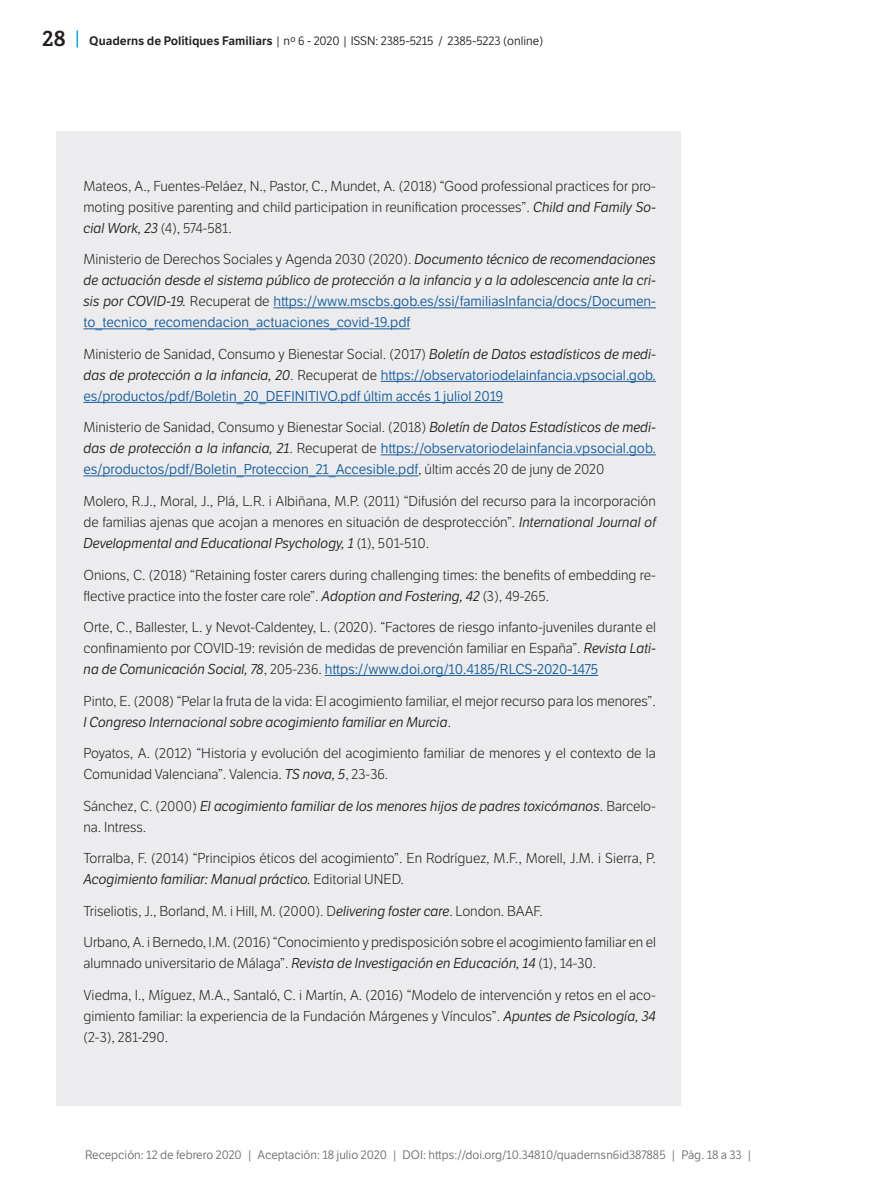
<style>
.page{position:relative;width:893px;height:1191px;background:#fff}
.page>*{position:absolute;margin:0;border:0;box-sizing:border-box;transform-origin:0 0}
.t1{font:13.95px/21px "LFT Etica Lt";color:#231f20}
.t2{font:13.95px/21px "LFT Etica Bk";color:#175d9e}
.t3{font:italic 13.95px "LFT Etica Bk";color:#231f20}
.t4{font:12px "LFT Etica Bk";color:#6c6d70}
.t5{font:12px "LFT Etica Bk";letter-spacing:-.01em;color:#231f20}
.s1{font-family:"LFT Etica Sheriff";font-weight:600;font-size:21px}
.s2{font-family:"LFT Etica SB"}
.s3{font-family:"LFT Etica Bk";font-style:italic}
.s4{font-style:italic;color:#231f20}
.s5{font-family:"LFT Etica Lt";color:#231f20}
.s6{font-family:"LFT Etica Lt";font-style:normal}
</style>
<div class="page">
<div style="left:56px;top:132px;width:624px;height:974px;background:#ececee"></div>
<hr style="left:273px;top:307px;width:383px;height:1px;background:#175d9e">
<hr style="left:83px;top:328px;width:327px;height:1px;background:#175d9e">
<hr style="left:381px;top:381px;width:275px;height:1px;background:#175d9e">
<hr style="left:83px;top:402px;width:420px;height:1px;background:#175d9e">
<hr style="left:381px;top:454px;width:275px;height:1px;background:#175d9e">
<hr style="left:83px;top:475px;width:335px;height:1px;background:#175d9e">
<hr style="left:325px;top:675px;width:273px;height:1px;background:#175d9e">
<svg style="left:77px;top:30px;width:1px;height:17px"></svg>
<p class="t5" style="left:43px;top:34px;width:502px"><span class="s1">28</span> <span class="s2">Quaderns de Polítiques Familiars</span> | nº 6 - 2020 | ISSN: 2385-5215 / 2385-5223 (online)</p>
<p class="t1" style="left:83px;top:176px;width:574px;text-align:justify">Mateos, A., Fuentes-Peláez, N., Pastor, C., Mundet, A. (2018) “Good professional practices for pro&shy;moting positive parenting and child participation in reunification processes”. <span class="s3">Child and Family So&shy;cial Work, 23</span> (4), 574-581.</p>
<p class="t1" style="left:83px;top:249px;width:574px">Ministerio de Derechos Sociales y Agenda 2030 (2020). <span class="s3">Documento técnico de recomendaciones</span></p>
<p class="t2" style="left:83px;top:270px;width:574px;text-align:justify"><span class="s4">de actuación desde el sistema público de protección a la infancia y a la adolescencia ante la cri&shy;sis por COVID-19.</span> <span class="s5">Recuperat de</span> https://www.mscbs.gob.es/ssi/familiasInfancia/docs/Documen&shy;to_tecnico_recomendacion_actuaciones_covid-19.pdf</p>
<p class="t1" style="left:83px;top:344px;width:574px">Ministerio de Sanidad, Consumo y Bienestar Social. (2017) <span class="s3">Boletín de Datos estadísticos de medi-</span></p>
<p class="t2" style="left:83px;top:365px;width:574px"><span class="s4">das de protección a la infancia, 20</span><span class="s5">. Recuperat de</span> https://observatoriodelainfancia.vpsocial.gob. es/productos/pdf/Boletin_20_DEFINITIVO.pdf últim accés 1 juliol 2019</p>
<p class="t1" style="left:83px;top:417px;width:574px">Ministerio de Sanidad, Consumo y Bienestar Social. (2018) <span class="s3">Boletín de Datos Estadísticos de medi-</span></p>
<p class="t2" style="left:83px;top:438px;width:574px"><span class="s4">das de protección a la infancia, 21</span><span class="s5">. Recuperat de</span> https://observatoriodelainfancia.vpsocial.gob. es/productos/pdf/Boletin_Proteccion_21_Accesible.pdf<span class="s5">, últim accés 20 de juny de 2020</span></p>
<p class="t1" style="left:83px;top:491px;width:574px">Molero, R.J., Moral, J., Plá, L.R. i Albiñana, M.P. (2011) “Difusión del recurso para la incorporación de familias ajenas que acojan a menores en situación de desprotección”. <span class="s3">International Journal of</span></p>
<p class="t3" style="left:83px;top:535px;width:347px">Developmental and Educational Psychology, 1 <span class="s6">(1), 501-510.</span></p>
<p class="t1" style="left:83px;top:564px;width:574px">Onions, C. (2018) “Retaining foster carers during challenging times: the benefits of embedding re&shy;flective practice into the foster care role”. <span class="s3">Adoption and Fostering, 42</span> (3), 49-265.</p>
<p class="t1" style="left:83px;top:617px;width:574px">Orte, C., Ballester, L. y Nevot-Caldentey, L. (2020). “Factores de riesgo infanto-juveniles durante el confinamiento por COVID-19: revisión de medidas de prevención familiar en España”. <span class="s3">Revista Lati-</span></p>
<p class="t2" style="left:83px;top:659px;width:516px"><span class="s4">na de Comunicación Social, 78</span><span class="s5">, 205-236.</span> https://www.doi.org/10.4185/RLCS-2020-1475</p>
<p class="t1" style="left:83px;top:690px;width:574px">Pinto, E. (2008) “Pelar la fruta de la vida: El acogimiento familiar, el mejor recurso para los menores”.</p>
<p class="t3" style="left:83px;top:713px;width:369px">I Congreso Internacional sobre acogimiento familiar en Murcia<span class="s6">.</span></p>
<p class="t1" style="left:83px;top:743px;width:574px">Poyatos, A. (2012) “Historia y evolución del acogimiento familiar de menores y el contexto de la<br>Comunidad Valenciana”. Valencia. <span class="s3">TS nova, 5</span>, 23-36.</p>
<p class="t3" style="left:83px;top:797px;width:574px"><span class="s6">Sánchez, C. (2000)</span> El acogimiento familiar de los menores hijos de padres toxicómanos<span class="s6">. Barcelo-</span></p>
<p class="t1" style="left:83px;top:816px;width:64px">na. Intress.</p>
<p class="t1" style="left:83px;top:848px;width:574px">Torralba, F. (2014) “Principios éticos del acogimiento”. En Rodríguez, M.F., Morell, J.M. i Sierra, P.</p>
<p class="t3" style="left:83px;top:871px;width:322px">Acogimiento familiar: Manual práctico. <span class="s6">Editorial UNED.</span></p>
<p class="t1" style="left:83px;top:900px;width:461px">Triseliotis, J., Borland, M. i Hill, M. (2000). D<span class="s3">elivering foster care</span>. London. BAAF.</p>
<p class="t1" style="left:83px;top:932px;width:574px">Urbano, A. i Bernedo, I.M. (2016) “Conocimiento y predisposición sobre el acogimiento familiar en el alumnado universitario de Málaga”. <span class="s3">Revista de Investigación en Educación, 14</span> (1), 14-30.</p>
<p class="t1" style="left:83px;top:984px;width:574px;text-align:justify">Viedma, I., Míguez, M.A., Santaló, C. i Martín, A. (2016) “Modelo de intervención y retos en el aco&shy;gimiento familiar: la experiencia de la Fundación Márgenes y Vínculos”. <span class="s3">Apuntes de Psicología, 34 </span>(2-3), 281-290.</p>
<p class="t4" style="left:85px;top:1148px;width:669px">Recepción: 12 de febrero 2020 | Aceptación: 18 julio 2020 | DOI: https://doi.org/10.34810/quadernsn6id387885 | Pág. 18 a 33 |</p>
</div>
